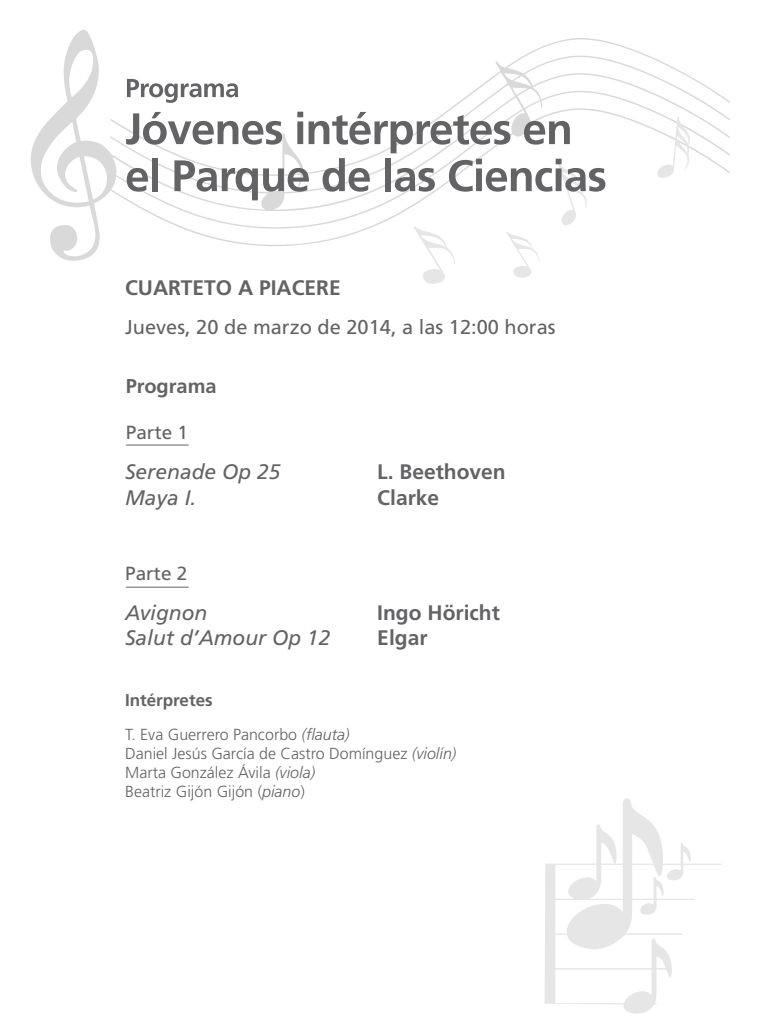
<style>
.page{position:relative;width:766px;height:1021px;background:#fff}
.page>*{position:absolute;margin:0;border:0;box-sizing:border-box;transform-origin:0 0}
.t1{font:700 21px "Frutiger LT Std";color:#636366}
.t2{font:italic 21px "Frutiger LT Std";color:#636366}
.t3{font:20px "Frutiger LT Std";color:#636366}
.t4{font:700 20px "Frutiger LT Std";color:#636366}
.t5{font:19px "Frutiger LT Std";color:#636366}
.t6{font:700 17px "Frutiger LT Std";color:#636366}
.t7{font:300 16px "Frutiger LT Std";color:#636366}
.s1{font-style:italic}
</style>
<div class="page">
<svg style="left:31px;top:30px;width:382px;height:231px"></svg>
<svg style="left:413px;top:38px;width:317px;height:246px"></svg>
<svg style="left:126px;top:112px;width:479px;height:88px"></svg>
<svg style="left:127px;top:79px;width:111px;height:24px"></svg>
<svg style="left:544px;top:798px;width:177px;height:215px"></svg>
<hr style="left:126px;top:444px;width:63px;height:1px;background:#636366">
<hr style="left:126px;top:586px;width:63px;height:1px;background:#636366">
<p class="t1" style="left:125px;top:275px;width:217px">CUARTETO A PIACERE</p>
<p class="t3" style="left:125px;top:315px;width:432px">Jueves, 20 de marzo de 2014, a las 12:00 horas</p>
<p class="t4" style="left:126px;top:374px;width:92px">Programa</p>
<p class="t5" style="left:126px;top:421px;width:64px">Parte 1</p>
<p class="t2" style="left:125px;top:460px;width:157px">Serenade Op 25</p>
<p class="t1" style="left:377px;top:459px;width:130px">L. Beethoven</p>
<p class="t2" style="left:125px;top:485px;width:73px">Maya I.</p>
<p class="t1" style="left:377px;top:485px;width:63px">Clarke</p>
<p class="t5" style="left:125px;top:562px;width:64px">Parte 2</p>
<p class="t2" style="left:125px;top:600px;width:84px">Avignon</p>
<p class="t1" style="left:377px;top:600px;width:124px">Ingo Höricht</p>
<p class="t2" style="left:125px;top:625px;width:207px">Salut d’Amour Op 12</p>
<p class="t1" style="left:377px;top:625px;width:52px">Elgar</p>
<p class="t6" style="left:125px;top:690px;width:89px">Intérpretes</p>
<p class="t7" style="left:125px;top:725px;width:226px">T. Eva Guerrero Pancorbo <span class="s1">(flauta)</span></p>
<p class="t7" style="left:125px;top:744px;width:333px">Daniel Jesús García de Castro Domínguez <span class="s1">(violín)</span></p>
<p class="t7" style="left:125px;top:763px;width:191px">Marta González Ávila <span class="s1">(viola)</span></p>
<p class="t7" style="left:125px;top:782px;width:181px">Beatriz Gijón Gijón (<span class="s1">piano</span>)</p>
</div>
